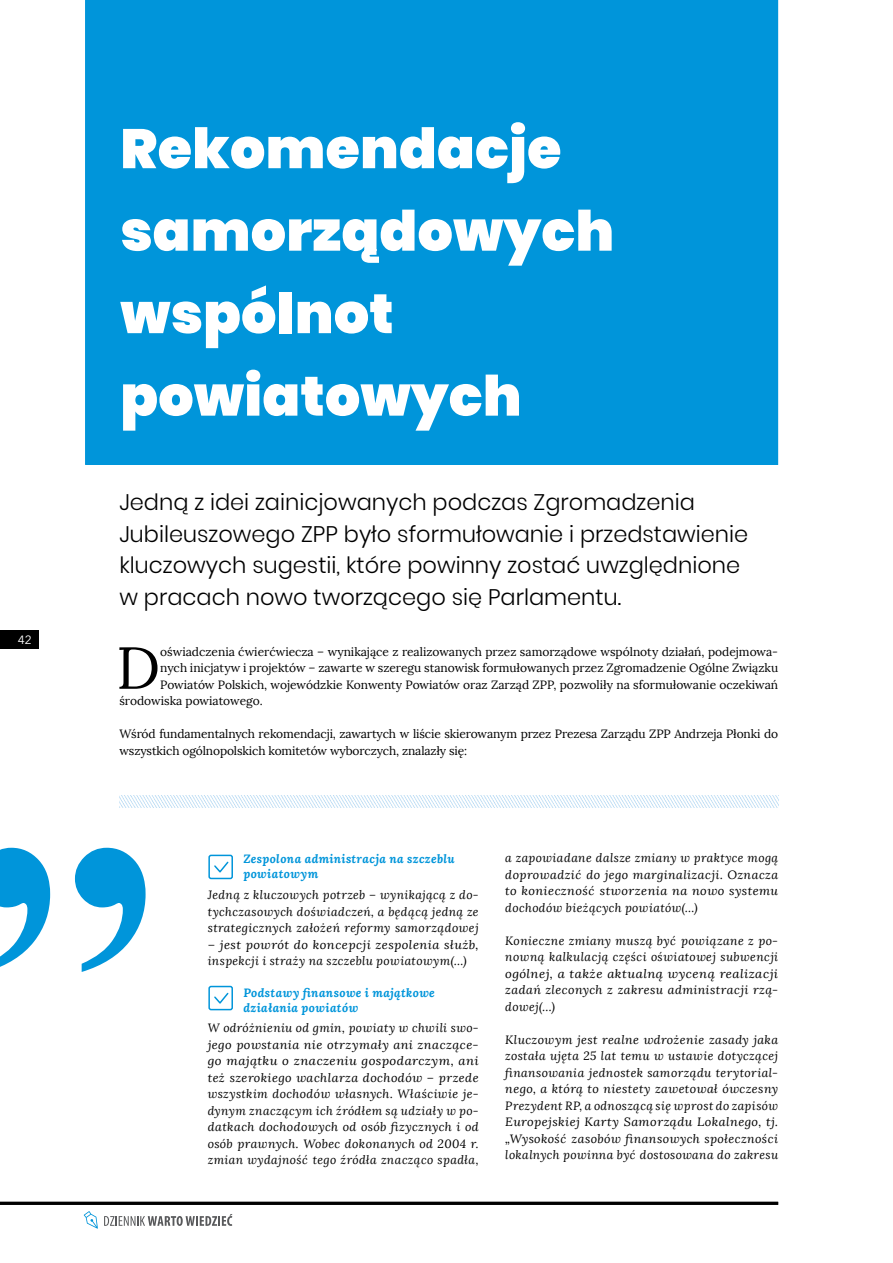
<style>
.page{position:relative;width:893px;height:1263px;background:#fff}
.page>*{position:absolute;margin:0;border:0;box-sizing:border-box;transform-origin:0 0}
.t1{font:59.1px "Lora";color:#000}
.t2{font:900 55.5px/82.5px "Poppins";letter-spacing:.005em;color:#fff}
.t3{font:300 22.5px/31.5px "Poppins";color:#000}
.t4{font:italic 12px/16.5px "Lora";letter-spacing:.03em;color:#000;text-align:justify}
.t5{font:12px/16.5px "Lora";letter-spacing:-.005em;color:#000}
.t6{font:italic 700 12px/15px "Lora";letter-spacing:.03em;color:#0095da}
.t7{font:italic 12px/16.5px "Lora";letter-spacing:.03em;color:#000;scale:1.07 1}
.t8{font:12px "Avenir Next";color:#fff}
</style>
<div class="page">
<svg style="left:84px;top:1211px;width:14px;height:18px"></svg>
<svg style="left:104px;top:1214px;width:129px;height:12px"></svg>
<div style="left:85px;top:0;width:693px;height:465px;background:#0095da"></div>
<hr style="left:0;top:1202px;width:778px;height:3px;background:#000">
<svg style="left:0;top:848px;width:146px;height:124px"></svg>
<div style="left:208px;top:855px;width:25px;height:24px;border:2px solid #0095da;border-radius:2px"></div>
<svg style="left:214px;top:861px;width:15px;height:12px"></svg>
<div style="left:208px;top:986px;width:25px;height:24px;border:2px solid #0095da;border-radius:2px"></div>
<svg style="left:214px;top:992px;width:15px;height:12px"></svg>
<img style="left:119px;top:796px;width:659px;height:11px">
<div style="left:0;top:630px;width:38px;height:18px;background:#000"></div>
<p class="t8" style="left:18px;top:632px;width:16px">42</p>
<h2 class="t2" style="left:120px;top:108px;width:495px">Rekomendacje samorządowych wspólnot powiatowych</h2>
<h3 class="t3" style="left:119px;top:487px;width:630px">Jedną z idei zainicjowanych podczas Zgromadzenia Jubileuszowego ZPP było sformułowanie i przedstawienie kluczowych sugestii, które powinny zostać uwzględnione w pracach nowo tworzącego się Parlamentu.</h3>
<h1 class="t1" style="left:116px;top:632px;width:46px">D</h1>
<p class="t5" style="left:160px;top:643px;width:619px">oświadczenia ćwierćwiecza – wynikające z realizowanych przez samorządowe wspólnoty działań, podejmowa-</p>
<p class="t5" style="left:160px;top:660px;width:619px">nych inicjatyw i projektów – zawarte w szeregu stanowisk formułowanych przez Zgromadzenie Ogólne Związku</p>
<p class="t5" style="left:160px;top:676px;width:619px">Powiatów Polskich, wojewódzkie Konwenty Powiatów oraz Zarząd ZPP, pozwoliły na sformułowanie oczekiwań</p>
<p class="t5" style="left:119px;top:693px;width:145px">środowiska powiatowego.</p>
<p class="t5" style="left:119px;top:726px;width:660px">Wśród fundamentalnych rekomendacji, zawartych w liście skierowanym przez Prezesa Zarządu ZPP Andrzeja Płonki do wszystkich ogólnopolskich komitetów wyborczych, znalazły się:</p>
<p class="t6" style="left:243px;top:851px;width:213px">Zespolona administracja na szczeblu powiatowym</p>
<p class="t4" style="left:208px;top:887px;width:272px">Jedną z kluczowych potrzeb – wynikającą z do&shy;tychczasowych doświadczeń, a będącą jedną ze strategicznych założeń reformy samorządowej</p>
<p class="t7" style="left:208px;top:936px;width:255px">– jest powrót do koncepcji zespolenia służb, inspekcji i straży na szczeblu powiatowym(…)</p>
<p class="t6" style="left:243px;top:984px;width:193px">Podstawy finansowe i majątkowe działania powiatów</p>
<p class="t4" style="left:208px;top:1020px;width:272px">W odróżnieniu od gmin, powiaty w chwili swo&shy;jego powstania nie otrzymały ani znaczące&shy;go majątku o znaczeniu gospodarczym, ani też szerokiego wachlarza dochodów – przede wszystkim dochodów własnych. Właściwie je&shy;dynym znaczącym ich źródłem są udziały w po&shy;datkach dochodowych od osób fizycznych i od osób prawnych. Wobec dokonanych od 2004 r. zmian wydajność tego źródła znacząco spadła,</p>
<p class="t4" style="left:505px;top:850px;width:274px">a zapowiadane dalsze zmiany w praktyce mogą doprowadzić do jego marginalizacji. Oznacza to konieczność stworzenia na nowo systemu dochodów bieżących powiatów(…)</p>
<p class="t4" style="left:505px;top:932px;width:274px">Konieczne zmiany muszą być powiązane z po&shy;nowną kalkulacją części oświatowej subwencji ogólnej, a także aktualną wyceną realizacji zadań zleconych z zakresu administracji rzą&shy;dowej(…)</p>
<p class="t4" style="left:505px;top:1031px;width:274px">Kluczowym jest realne wdrożenie zasady jaka została ujęta 25 lat temu w ustawie dotyczącej finansowania jednostek samorządu terytorial&shy;nego, a którą to niestety zawetował ówczesny Prezydent RP, a odnoszącą się wprost do zapisów Europejskiej Karty Samorządu Lokalnego, tj. „Wysokość zasobów finansowych społeczności lokalnych powinna być dostosowana do zakresu</p>
</div>
